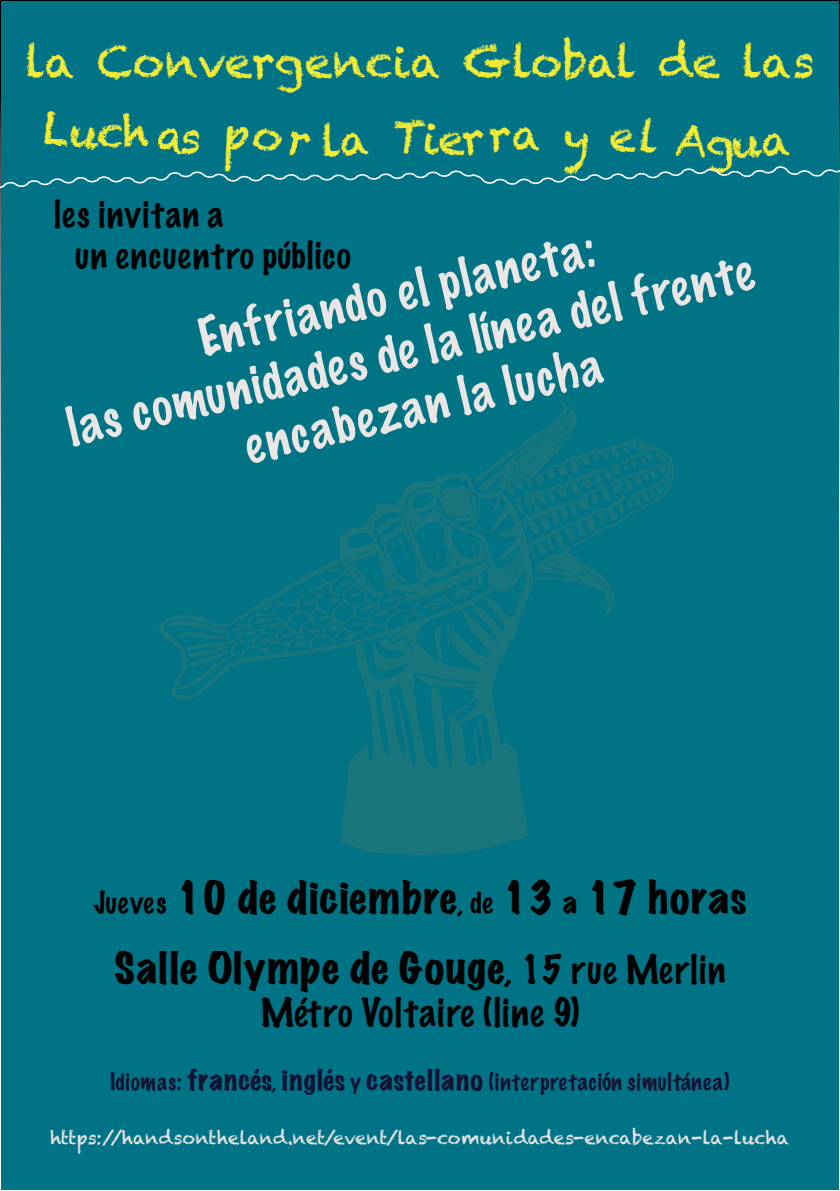
<style>
.page{position:relative;width:840px;height:1191px;background:#fff}
.page>*{position:absolute;margin:0;border:0;box-sizing:border-box;transform-origin:0 0}
.t1{font:100 48px/57.6px "Marker Felt";color:#e9e6e5;text-align:center}
.t2{font:44px "Chalkduster";color:#f2eb35}
.t3{font:43px "Chalkduster";color:#f2eb35}
.t4{font:expanded 40px/70.2px "Marker Felt";letter-spacing:.035em;color:#000;text-align:center}
.t5{font:100 36px "Marker Felt";letter-spacing:.035em;color:#000}
.t6{font:100 34px/40.8px "Marker Felt";letter-spacing:.045em;color:#000}
.t7{font:100 22px "Marker Felt";letter-spacing:.035em;color:#131233}
.t8{font:18px "Chalkduster";color:#e9e6e5}
.s1{font-weight:100;font-stretch:normal;font-size:28px}
.s2{font-size:28px}
.s3{font-weight:100;font-stretch:normal;font-size:36px}
.s4{font-weight:400;font-stretch:expanded;font-size:26px}
</style>
<div class="page">
<div style="left:0;top:0;width:839px;height:1191px;background:#007386"></div>
<svg style="left:0;top:122px;width:839px;height:96px"></svg>
<svg style="left:43px;top:122px;width:57px;height:28px"></svg>
<svg style="left:123px;top:122px;width:25px;height:26px"></svg>
<svg style="left:155px;top:125px;width:44px;height:30px"></svg>
<svg style="left:224px;top:126px;width:88px;height:46px"></svg>
<svg style="left:322px;top:122px;width:46px;height:36px"></svg>
<svg style="left:391px;top:122px;width:51px;height:33px"></svg>
<svg style="left:462px;top:127px;width:78px;height:29px"></svg>
<svg style="left:561px;top:130px;width:27px;height:45px"></svg>
<svg style="left:610px;top:122px;width:50px;height:31px"></svg>
<svg style="left:675px;top:124px;width:114px;height:49px"></svg>
<h2 class="t2" style="left:25px;top:36px;width:790px">la Convergencia Global de las</h2>
<h3 class="t3" style="left:97px;top:107px;width:32px">c</h3>
<h3 class="t3" style="left:438px;top:114px;width:31px">e</h3>
<h3 class="t6" style="left:75px;top:196px;width:277px;text-indent:-21px">les invitan a<br>un encuentro público</h3>
<h1 class="t1" style="left:49px;top:347px;width:703px;rotate:-13deg">Enfriando el planeta:<br>las comunidades de la línea del frente encabezan la lucha</h1>
<h3 class="t4" style="left:93px;top:865px;width:654px"><span class="s1">Jueves</span> 10 de diciembre<span class="s1">, de</span> 13 <span class="s2">a</span> 17 horas<br>Salle Olympe de Gouge<span class="s3">, 15 rue Merlin</span></h3>
<h3 class="t5" style="left:260px;top:996px;width:320px">Métro Voltaire (line 9)</h3>
<p class="t7" style="left:110px;top:1071px;width:620px">Idiomas: <span class="s4">francés</span>, <span class="s4">inglés</span> y <span class="s4">castellano</span> (interpretación simultánea)</p>
<p class="t8" style="left:51px;top:1127px;width:739px">https://handsontheland.net/event/las-comunidades-encabezan-la-lucha</p>
</div>
